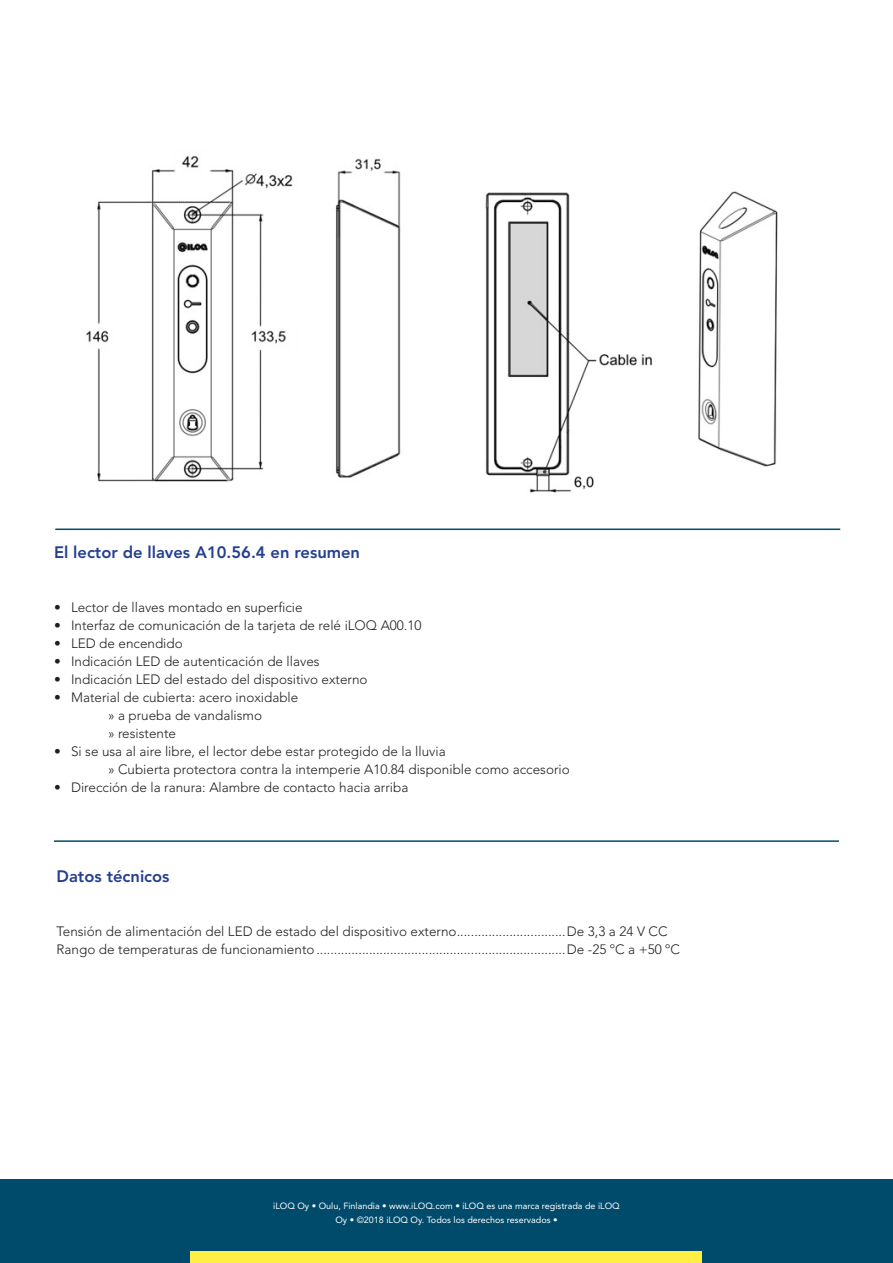
<style>
.page{position:relative;width:893px;height:1263px;background:#fff}
.page>*{position:absolute;margin:0;border:0;box-sizing:border-box;transform-origin:0 0}
.Otsikko{font:800 16.5px "Avenir LT Std";color:#253f8e}
.Taulukko{font:300 13.5px "Avenir LT Std";color:#231f20}
.Bullet_listaus{font:300 13.5px "Avenir LT Std";color:#231f20}
.t1{font:9px/13.5px "Avenir LT Std";color:#fff;text-align:center}
</style>
<div class="page">
<div style="left:0;top:1179px;width:893px;height:84px;background:#004b6c"></div>
<div style="left:191px;top:1252px;width:511px;height:11px;background:#ffef44"></div>
<img style="left:86px;top:155px;width:692px;height:338px">
<hr style="left:55px;top:528px;width:785px;height:2px;background:#004b6c">
<hr style="left:54px;top:840px;width:785px;height:2px;background:#004b6c">
<p class="Otsikko" style="left:54px;top:543px;width:308px">El lector de llaves A10.56.4 en resumen</p>
<p class="Taulukko" style="left:54px;top:599px;width:250px">• Lector de llaves montado en superficie</p>
<p class="Taulukko" style="left:54px;top:617px;width:369px">• Interfaz de comunicación de la tarjeta de relé iLOQ A00.10</p>
<p class="Taulukko" style="left:54px;top:635px;width:130px">• LED de encendido</p>
<p class="Taulukko" style="left:54px;top:653px;width:267px">• Indicación LED de autenticación de llaves</p>
<p class="Taulukko" style="left:54px;top:671px;width:315px">• Indicación LED del estado del dispositivo externo</p>
<p class="Taulukko" style="left:54px;top:689px;width:246px">• Material de cubierta: acero inoxidable</p>
<p class="Bullet_listaus" style="left:108px;top:707px;width:156px">» a prueba de vandalismo</p>
<p class="Bullet_listaus" style="left:108px;top:725px;width:70px">» resistente</p>
<p class="Taulukko" style="left:54px;top:743px;width:393px">• Si se usa al aire libre, el lector debe estar protegido de la lluvia</p>
<p class="Bullet_listaus" style="left:108px;top:761px;width:463px">» Cubierta protectora contra la intemperie A10.84 disponible como accesorio</p>
<p class="Taulukko" style="left:54px;top:779px;width:356px">• Dirección de la ranura: Alambre de contacto hacia arriba</p>
<p class="Otsikko" style="left:57px;top:867px;width:115px">Datos técnicos</p>
<p class="Taulukko" style="left:57px;top:923px;width:612px">Tensión de alimentación del LED de estado del dispositivo externo...............................De 3,3 a 24 V CC</p>
<p class="Taulukko" style="left:57px;top:941px;width:625px">Rango de temperaturas de funcionamiento.......................................................................De -25 ºC a +50 ºC</p>
<p class="t1" style="left:273px;top:1199px;width:348px">iLOQ Oy • Oulu, Finlandia • www.iLOQ.com • iLOQ es una marca registrada de iLOQ<br>Oy • ©2018 iLOQ Oy. Todos los derechos reservados •</p>
</div>
